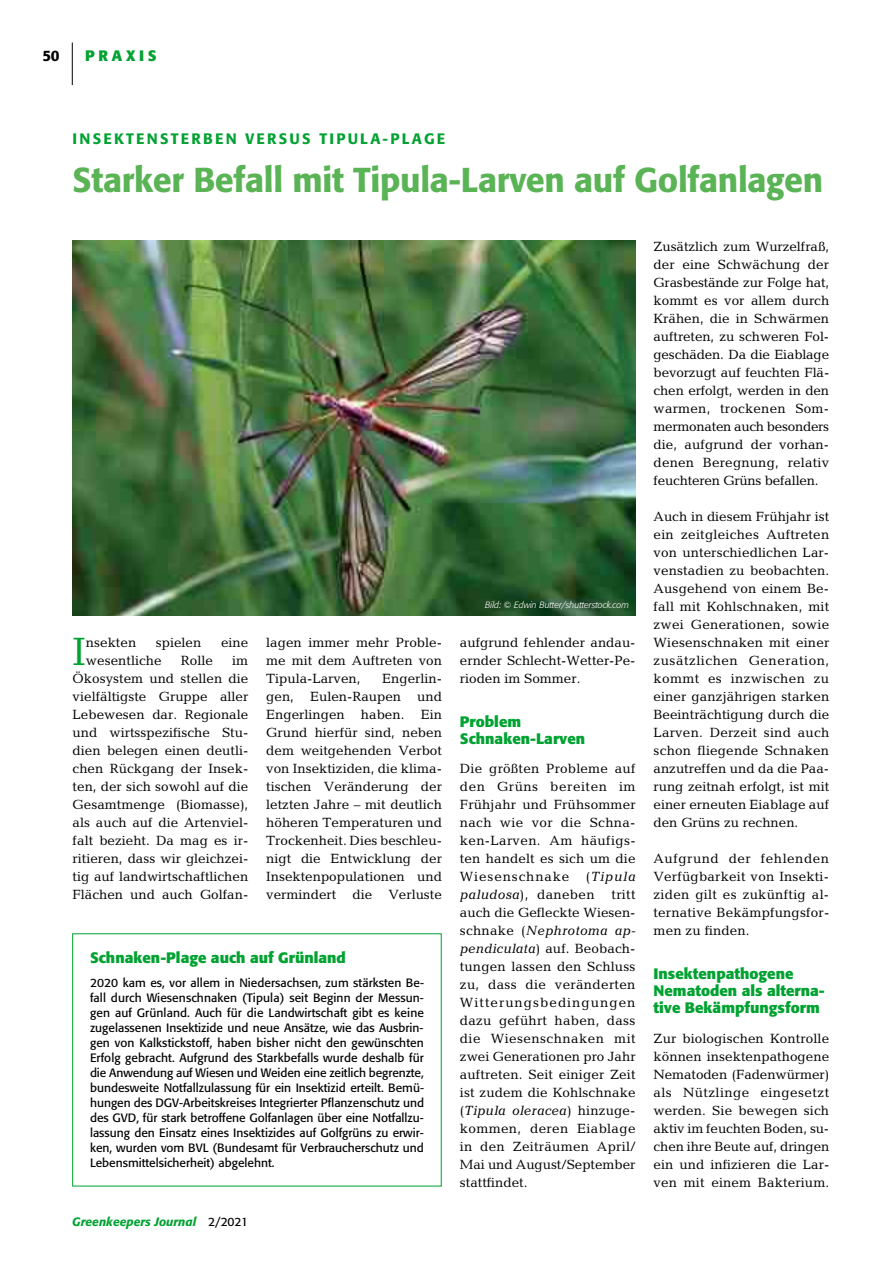
<style>
.page{position:relative;width:893px;height:1263px;background:#fff}
.page>*{position:absolute;margin:0;border:0;box-sizing:border-box;transform-origin:0 0}
.t1{font:39.9px "Candida";color:#00a231}
.t2{font:500 34.2px "Formata";letter-spacing:-.01em;color:#5ab355}
.t3{font:700 15px/16.8px "Formata";color:#00a231}
.t4{font:500 15px "Formata";letter-spacing:.15em;color:#00a231}
.t5{font:500 15px "Formata";color:#000}
.t6{font:13.5px/18px "Candida";color:#000;text-align:justify}
.t7{font:12px/15px "Formata";color:#000;text-align:justify}
.t8{font:italic 500 12px "Formata";color:#00a231}
.t9{font:italic 300 9px "Formata";color:#fff}
.s1{font-weight:400;font-style:normal;color:#000}
.s2{font-style:italic}
</style>
<div class="page">
<hr style="left:72px;top:43px;width:1px;height:42px;background:#000">
<img style="left:73px;top:241px;width:563px;height:374px">
<p class="t5" style="left:42px;top:46px;width:19px">50</p>
<p class="t3" style="left:85px;top:47px;width:73px">PRAXIS</p>
<p class="t4" style="left:73px;top:129px;width:374px">INSEKTENSTERBEN VERSUS TIPULA-PLAGE</p>
<h2 class="t2" style="left:73px;top:159px;width:752px">Starker Befall mit Tipula-Larven auf Golfanlagen</h2>
<h1 class="t1" style="left:73px;top:628px;width:15px">I</h1>
<p class="t6" style="left:86px;top:633px;width:52px">nsekten</p>
<p class="t6" style="left:156px;top:633px;width:47px">spielen</p>
<p class="t6" style="left:221px;top:633px;width:29px">eine</p>
<p class="t6" style="left:86px;top:651px;width:77px">wesentliche</p>
<p class="t6" style="left:181px;top:651px;width:34px">Rolle</p>
<p class="t6" style="left:73px;top:651px;width:177px;text-indent:160px">im Ökosystem und stellen die vielfältigste Gruppe aller Lebewesen dar. Regionale und wirtsspezifische Stu&shy;dien belegen einen deutli&shy;chen Rückgang der Insek&shy;ten, der sich sowohl auf die Gesamtmenge (Biomasse), als auch auf die Artenviel&shy;falt bezieht. Da mag es ir&shy;ritieren, dass wir gleichzei&shy;tig auf landwirtschaftlichen Flächen und auch Golfan-</p>
<p class="t6" style="left:266px;top:633px;width:177px">lagen immer mehr Proble&shy;me mit dem Auftreten von Tipula-Larven,</p>
<p class="t6" style="left:266px;top:669px;width:177px;text-indent:116px">Engerlin&shy;gen, Eulen-Raupen und Engerlingen haben. Ein Grund hierfür sind, neben dem weitgehenden Verbot von Insektiziden, die klima&shy;tischen Veränderung der letzten Jahre – mit deutlich höheren Temperaturen und Trockenheit. Dies beschleu&shy;nigt die Entwicklung der Insektenpopulationen und vermindert die Verluste</p>
<p class="t3" style="left:90px;top:949px;width:257px">Schnaken-Plage auch auf Grünland</p>
<p class="t7" style="left:90px;top:975px;width:336px">2020 kam es, vor allem in Niedersachsen, zum stärksten Be&shy;fall durch Wiesenschnaken (Tipula) seit Beginn der Messun&shy;gen auf Grünland. Auch für die Landwirtschaft gibt es keine zugelassenen Insektizide und neue Ansätze, wie das Ausbrin&shy;gen von Kalkstickstoff, haben bisher nicht den gewünschten Erfolg gebracht. Aufgrund des Starkbefalls wurde deshalb für die Anwendung auf Wiesen und Weiden eine zeitlich begrenzte, bundesweite Notfallzulassung für ein Insektizid erteilt. Bemü&shy;hungen des DGV-Arbeitskreises Integrierter Pflanzenschutz und des GVD, für stark betroffene Golfanlagen über eine Notfallzu&shy;lassung den Einsatz eines Insektizides auf Golfgrüns zu erwir&shy;ken, wurden vom BVL (Bundesamt für Verbraucherschutz und Lebensmittelsicherheit) abgelehnt.</p>
<p class="t8" style="left:72px;top:1215px;width:177px">Greenkeepers Journal <span class="s1">2/2021</span></p>
<p class="t9" style="left:485px;top:600px;width:145px">Bild: © Edwin Butter/shutterstock.com</p>
<p class="t6" style="left:460px;top:633px;width:177px">aufgrund fehlender andau&shy;ernder Schlecht-Wetter-Pe&shy;rioden im Sommer.</p>
<p class="t3" style="left:460px;top:713px;width:127px">Problem<br>Schnaken-Larven</p>
<p class="t6" style="left:460px;top:759px;width:177px">Die größten Probleme auf den Grüns bereiten im Frühjahr und Frühsommer nach wie vor die Schna&shy;ken-Larven. Am häufigs&shy;ten handelt es sich um die Wiesenschnake (<span class="s2">Tipula paludosa</span>), daneben tritt auch die Gefleckte Wiesen&shy;schnake (<span class="s2">Nephrotoma ap&shy;pendiculata</span>) auf. Beobach&shy;tungen lassen den Schluss zu, dass die veränderten Witterungsbedingungen dazu geführt haben, dass die Wiesenschnaken mit zwei Generationen pro Jahr auftreten. Seit einiger Zeit ist zudem die Kohlschnake (<span class="s2">Tipula oleracea</span>) hinzuge&shy;kommen, deren Eiablage in den Zeiträumen April/ Mai und August/September stattfindet.</p>
<p class="t6" style="left:654px;top:237px;width:177px">Zusätzlich zum Wurzelfraß, der eine Schwächung der Grasbestände zur Folge hat, kommt es vor allem durch Krähen, die in Schwärmen auftreten, zu schweren Fol&shy;geschäden. Da die Eiablage bevorzugt auf feuchten Flä&shy;chen erfolgt, werden in den warmen, trockenen Som&shy;mermonaten auch besonders die, aufgrund der vorhan&shy;denen Beregnung, relativ feuchteren Grüns befallen.</p>
<p class="t6" style="left:654px;top:507px;width:177px">Auch in diesem Frühjahr ist ein zeitgleiches Auftreten von unterschiedlichen Lar&shy;venstadien zu beobachten.<br>Ausgehend von einem Be&shy;fall mit Kohlschnaken, mit zwei Generationen, sowie Wiesenschnaken mit einer zusätzlichen Generation, kommt es inzwischen zu einer ganzjährigen starken Beeinträchtigung durch die Larven. Derzeit sind auch schon fliegende Schnaken anzutreffen und da die Paa&shy;rung zeitnah erfolgt, ist mit einer erneuten Eiablage auf den Grüns zu rechnen.</p>
<p class="t6" style="left:654px;top:849px;width:177px">Aufgrund der fehlenden Verfügbarkeit von Insekti&shy;ziden gilt es zukünftig al&shy;ternative Bekämpfungsfor&shy;men zu finden.</p>
<p class="t3" style="left:654px;top:965px;width:173px">Insektenpathogene<br>Nematoden als alterna&shy;tive Bekämpfungsform</p>
<p class="t6" style="left:654px;top:1029px;width:177px">Zur biologischen Kontrolle können insektenpathogene Nematoden (Fadenwürmer) als Nützlinge eingesetzt werden. Sie bewegen sich aktiv im feuchten Boden, su&shy;chen ihre Beute auf, dringen ein und infizieren die Lar&shy;ven mit einem Bakterium.</p>
</div>
